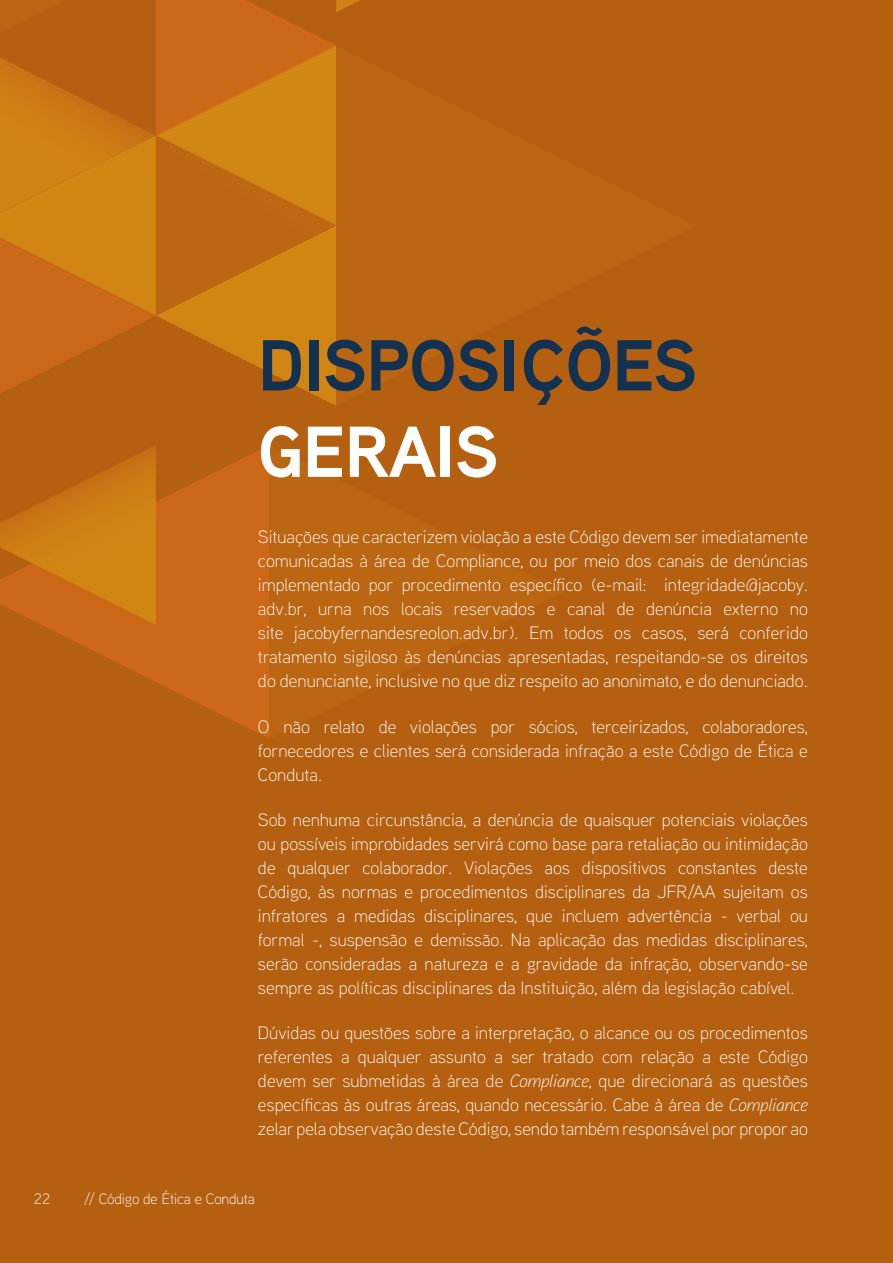
<style>
.page{position:relative;width:893px;height:1263px;background:#b56011}
.page>*{position:absolute;margin:0;border:0;box-sizing:border-box;transform-origin:0 0}
.t1{font:700 72px "Aaux Next";letter-spacing:-.01em;color:#133151}
.t2{font:700 72px "Aaux Next";letter-spacing:-.01em;color:#fff}
.t3{font:300 18px/24px "Aaux Next";color:#fff;text-align:justify}
.t4{font:300 15px "Aaux Next";letter-spacing:-.01em;color:#fff}
.s1{font-style:italic}
</style>
<div class="page">
<svg style="left:0;top:445px;width:270px;height:294px;background:#c26415"></svg>
<div style="left:270px;top:445px;width:294px;height:294px;background:#bb6613"></div>
<div style="left:0;top:394px;width:336px;height:12px;background:#b56011"></div>
<div style="left:336px;top:45px;width:361px;height:361px;background:#b56011"></div>
<img style="left:0;top:445px;width:156px;height:180px">
<svg style="left:0;top:0;width:361px;height:394px;background:#c67014"></svg>
<img style="left:156px;top:135px;width:180px;height:181px">
<h1 class="t1" style="left:258px;top:314px;width:441px">DISPOSIÇÕES</h1>
<h1 class="t2" style="left:258px;top:401px;width:242px">GERAIS</h1>
<p class="t3" style="left:258px;top:524px;width:551px">Situações que caracterizem violação a este Código devem ser imediatamente comunicadas à área de Compliance, ou por meio dos canais de denúncias implementado por procedimento específico (e-mail: integridade@jacoby. adv.br, urna nos locais reservados e canal de denúncia externo no site jacobyfernandesreolon.adv.br). Em todos os casos, será conferido tratamento sigiloso às denúncias apresentadas, respeitando-se os direitos do denunciante, inclusive no que diz respeito ao anonimato, e do denunciado.</p>
<p class="t3" style="left:258px;top:714px;width:551px">O não relato de violações por sócios, terceirizados, colaboradores, fornecedores e clientes será considerada infração a este Código de Ética e Conduta.</p>
<p class="t3" style="left:258px;top:807px;width:551px">Sob nenhuma circunstância, a denúncia de quaisquer potenciais violações ou possíveis improbidades servirá como base para retaliação ou intimidação de qualquer colaborador. Violações aos dispositivos constantes deste Código, às normas e procedimentos disciplinares da JFR/AA sujeitam os infratores a medidas disciplinares, que incluem advertência - verbal ou formal -, suspensão e demissão. Na aplicação das medidas disciplinares, serão consideradas a natureza e a gravidade da infração, observando-se sempre as políticas disciplinares da Instituição, além da legislação cabível.</p>
<p class="t3" style="left:258px;top:1020px;width:551px">Dúvidas ou questões sobre a interpretação, o alcance ou os procedimentos referentes a qualquer assunto a ser tratado com relação a este Código devem ser submetidas à área de <span class="s1">Compliance</span>, que direcionará as questões específicas às outras áreas, quando necessário. Cabe à área de <span class="s1">Compliance </span>zelar pela observação deste Código, sendo também responsável por propor ao</p>
<p class="t4" style="left:34px;top:1189px;width:18px">22</p>
<p class="t4" style="left:84px;top:1189px;width:172px">// Código de Ética e Conduta</p>
</div>
